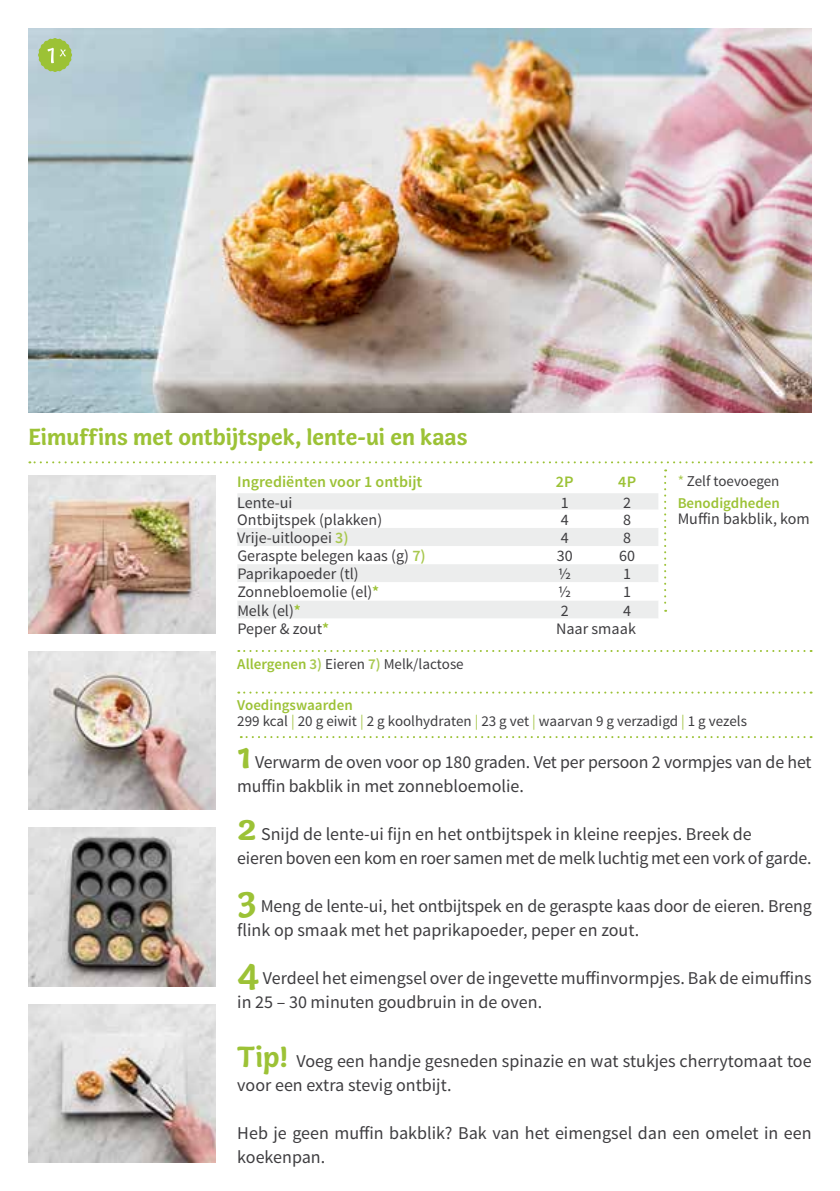
<style>
.page{position:relative;width:840px;height:1191px;background:#fff}
.page>*{position:absolute;margin:0;border:0;box-sizing:border-box;transform-origin:0 0}
.t1{font:700 40px "Capucine Basic";color:#9cc236}
.t2{font:700 24px "Capucine Basic";letter-spacing:-.005em;color:#9cc236}
.t3{font:18px/24px "Source Sans Pro";color:#3e3d40}
.t4{font:16px "Source Sans Pro";color:#3e3d40}
.t5{font:600 16px "Source Sans Pro";color:#9cc236}
.t6{font:15px/21.6px "Source Sans Pro";color:#3e3d40}
.s1{font-weight:600;color:#a8c84e}
.s2{font-weight:600;color:#9cc236}
.s3{color:#a8c84e}
.s4{font-family:"Capucine Basic";font-weight:700;font-size:30px;color:#9cc236}
</style>
<div class="page">
<svg style="left:29px;top:461px;width:775px;height:2px"></svg>
<img style="left:28px;top:28px;width:783px;height:384px">
<img style="left:28px;top:651px;width:187px;height:159px">
<img style="left:28px;top:475px;width:187px;height:158px">
<img style="left:28px;top:1004px;width:187px;height:158px">
<img style="left:28px;top:828px;width:187px;height:158px">
<svg style="left:38px;top:38px;width:34px;height:34px"></svg>
<svg style="left:241px;top:736px;width:563px;height:2px"></svg>
<svg style="left:238px;top:691px;width:566px;height:2px"></svg>
<svg style="left:238px;top:650px;width:566px;height:2px"></svg>
<svg style="left:664px;top:469px;width:1px;height:143px"></svg>
<div style="left:237px;top:493px;width:421px;height:16px;background:#eceded"></div>
<svg style="left:237px;top:528px;width:421px;height:90px;fill:#eceded"></svg>
<h2 class="t2" style="left:28px;top:418px;width:440px">Eimuffins met ontbijtspek, lente-ui en kaas</h2>
<p class="t5" style="left:237px;top:472px;width:186px">Ingrediënten voor 1 ontbijt</p>
<p class="t5" style="left:555px;top:472px;width:19px">2P</p>
<p class="t5" style="left:617px;top:472px;width:19px">4P</p>
<p class="t4" style="left:237px;top:492px;width:57px">Lente-ui</p>
<p class="t4" style="left:560px;top:492px;width:9px">1</p>
<p class="t4" style="left:622px;top:492px;width:9px">2</p>
<p class="t4" style="left:237px;top:509px;width:146px">Ontbijtspek (plakken)</p>
<p class="t4" style="left:560px;top:509px;width:9px">4</p>
<p class="t4" style="left:622px;top:509px;width:9px">8</p>
<p class="t4" style="left:237px;top:528px;width:113px">Vrije-uitloopei <span class="s1">3)</span></p>
<p class="t4" style="left:560px;top:528px;width:9px">4</p>
<p class="t4" style="left:623px;top:528px;width:9px">8</p>
<p class="t4" style="left:237px;top:546px;width:190px">Geraspte belegen kaas (g) <span class="s1">7)</span></p>
<p class="t4" style="left:556px;top:546px;width:17px">30</p>
<p class="t4" style="left:619px;top:546px;width:17px">60</p>
<p class="t4" style="left:237px;top:564px;width:123px">Paprikapoeder (tl)</p>
<p class="t4" style="left:558px;top:564px;width:14px">½</p>
<p class="t4" style="left:623px;top:564px;width:9px">1</p>
<p class="t4" style="left:237px;top:582px;width:143px">Zonnebloemolie (el)<span class="s2">*</span></p>
<p class="t4" style="left:558px;top:582px;width:14px">½</p>
<p class="t4" style="left:623px;top:582px;width:9px">1</p>
<p class="t4" style="left:237px;top:600px;width:65px">Melk (el)<span class="s2">*</span></p>
<p class="t4" style="left:560px;top:600px;width:9px">2</p>
<p class="t4" style="left:623px;top:600px;width:9px">4</p>
<p class="t4" style="left:237px;top:618px;width:93px">Peper &amp; zout<span class="s2">*</span></p>
<p class="t4" style="left:555px;top:618px;width:81px">Naar smaak</p>
<p class="t6" style="left:237px;top:653px;width:228px"><span class="s2">Allergenen</span> <span class="s1">3)</span> Eieren <span class="s1">7)</span> Melk/lactose</p>
<p class="t6" style="left:677px;top:471px;width:104px"><span class="s3">*</span> Zelf toevoegen<br><span class="s2">Benodigdheden</span></p>
<p class="t4" style="left:677px;top:509px;width:134px">Muffin bakblik, kom</p>
<p class="t6" style="left:237px;top:697px;width:511px;line-height:16px"><span class="s2">Voedingswaarden<br></span>299 kcal <span class="s3">|</span> 20 g eiwit <span class="s3">|</span> 2 g koolhydraten <span class="s3">|</span> 23 g vet <span class="s3">|</span> waarvan 9 g verzadigd <span class="s3">|</span> 1 g vezels</p>
<h1 class="t1" style="left:237px;top:724px;width:16px">1</h1>
<p class="t3" style="left:237px;top:750px;width:575px;text-indent:18px">Verwarm de oven voor op 180 graden. Vet per persoon 2 vormpjes van de het muffin bakblik in met zonnebloemolie.</p>
<h1 class="t1" style="left:237px;top:796px;width:21px">2</h1>
<p class="t3" style="left:237px;top:822px;width:575px;text-indent:24px">Snijd de lente-ui fijn en het ontbijtspek in kleine reepjes. Breek de<br>eieren boven een kom en roer samen met de melk luchtig met een vork of garde.</p>
<h1 class="t1" style="left:237px;top:868px;width:21px">3</h1>
<p class="t3" style="left:237px;top:894px;width:575px;text-indent:23px">Meng de lente-ui, het ontbijtspek en de geraspte kaas door de eieren. Breng flink op smaak met het paprikapoeder, peper en zout.</p>
<h1 class="t1" style="left:237px;top:940px;width:24px">4</h1>
<p class="t3" style="left:237px;top:966px;width:575px;text-indent:26px">Verdeel het eimengsel over de ingevette muffinvormpjes. Bak de eimuffins in 25 – 30 minuten goudbruin in de oven.</p>
<p class="t3" style="left:237px;top:1049px;width:575px"><span class="s4">Tip!</span> Voeg een handje gesneden spinazie en wat stukjes cherrytomaat toe voor een extra stevig ontbijt.</p>
<p class="t3" style="left:237px;top:1121px;width:575px">Heb je geen muffin bakblik? Bak van het eimengsel dan een omelet in een koekenpan.</p>
</div>
